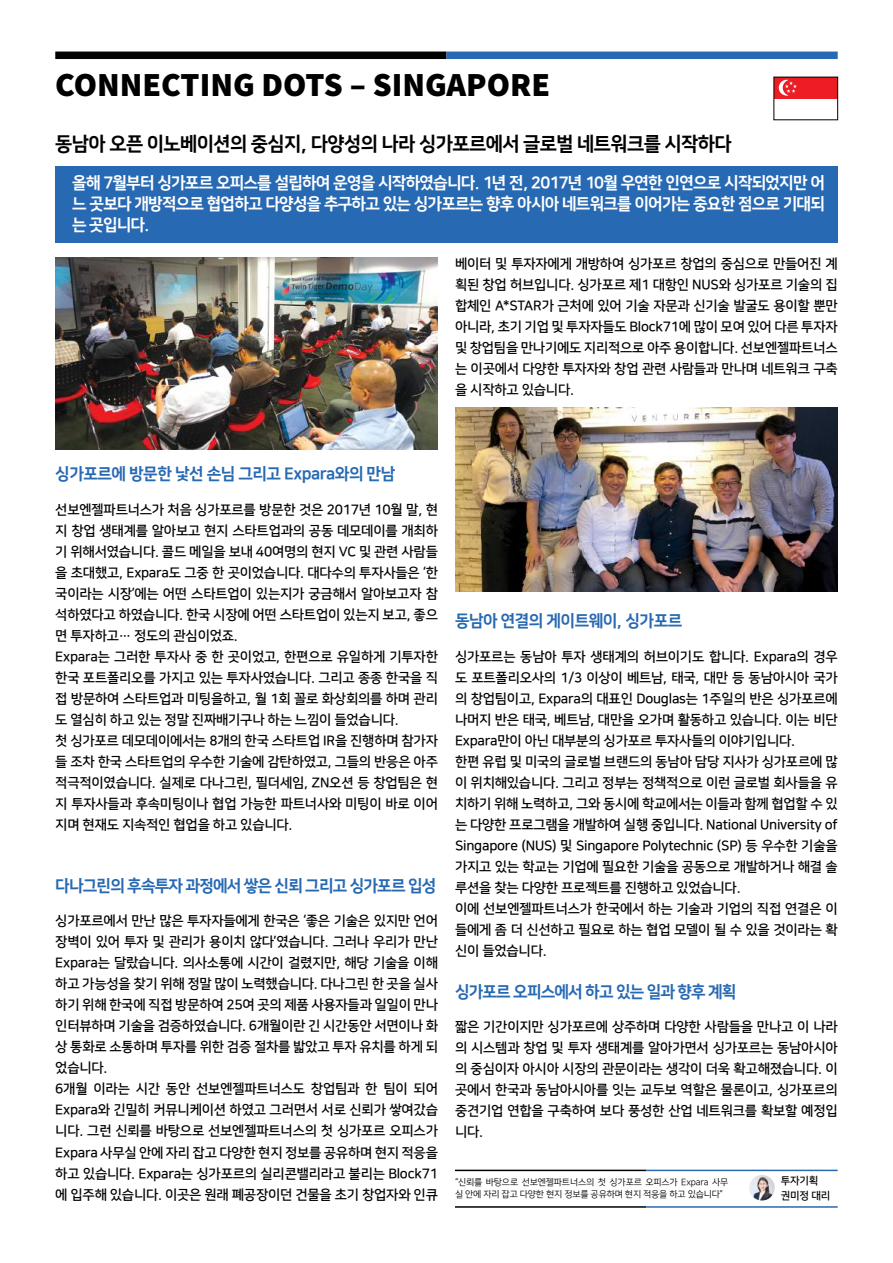
<style>
.page{position:relative;width:893px;height:1263px;background:#fff}
.page>*{position:absolute;margin:0;border:0;box-sizing:border-box;transform-origin:0 0}
.t1{font:900 33.75px "Source Sans Pro";color:#000}
.t2{font:19.5px "Nanum Square EB";letter-spacing:-.03em;color:#000}
.t3{font:16.5px/21px "Nanum Square EB";letter-spacing:-.05em;color:#fff;text-align:justify}
.t4{font:16.5px "Nanum Square EB";letter-spacing:-.05em;color:#2769b3}
.t5{font:16.5px "Nanum Square EB";letter-spacing:-.03em;color:#2769b3}
.t6{font:13.5px/21px "Nanum Square B";letter-spacing:-.015em;color:#000}
.t7{font:10.5px/15px "Nanum Square B";letter-spacing:-.015em;color:#000}
.t8{font:9px/12px "Nanum Square R";letter-spacing:-.015em;color:#000}
</style>
<div class="page">
<img style="left:749px;top:1175px;width:26px;height:25px;border-radius:13px">
<div style="left:55px;top:52px;width:391px;height:7px;background:#000"></div>
<div style="left:446px;top:52px;width:392px;height:7px;background:#2769b3"></div>
<div style="left:774px;top:77px;width:64px;height:21px;background:#ed1d24"></div>
<svg style="left:779px;top:80px;width:18px;height:16px"></svg>
<div style="left:55px;top:167px;width:783px;height:76px;background:#2769b3"></div>
<img style="left:455px;top:408px;width:383px;height:183px">
<img style="left:55px;top:258px;width:383px;height:191px">
<hr style="left:455px;top:1170px;width:191px;height:1px;background:#000">
<hr style="left:646px;top:1170px;width:192px;height:1px;background:#2769b3">
<hr style="left:455px;top:1206px;width:191px;height:2px;background:#000">
<hr style="left:646px;top:1206px;width:192px;height:2px;background:#2769b3">
<h1 class="t1" style="left:55px;top:61px;width:337px">CONNECTING DOTS – SING</h1>
<h1 class="t1" style="left:447px;top:61px;width:101px">APORE</h1>
<h2 class="t2" style="left:55px;top:133px;width:678px">동남아 오픈 이노베이션의 중심지, 다양성의 나라 싱가포르에서 글로벌 네트워크를 시작하다</h2>
<p class="t3" style="left:72px;top:172px;width:754px">올해 7월부터 싱가포르 오피스를 설립하여 운영을 시작하였습니다. 1년 전, 2017년 10월 우연한 인연으로 시작되었지만 어 느 곳보다 개방적으로 협업하고 다양성을 추구하고 있는 싱가포르는 향후 아시아 네트워크를 이어가는 중요한 점으로 기대되 는 곳입니다.</p>
<p class="t6" style="left:455px;top:253px;width:384px;text-align:justify">베이터 및 투자자에게 개방하여 싱가포르 창업의 중심으로 만들어진 계 획된 창업 허브입니다. 싱가포르 제1 대항인 NUS와 싱가포르 기술의 집 합체인 A*STAR가 근처에 있어 기술 자문과 신기술 발굴도 용이할 뿐만 아니라, 초기 기업 및 투자자들도 Block71에 많이 모여 있어 다른 투자자 및 창업팀을 만나기에도 지리적으로 아주 용이합니다. 선보엔젤파트너스 는 이곳에서 다양한 투자자와 창업 관련 사람들과 만나며 네트워크 구축 을 시작하고 있습니다.</p>
<p class="t5" style="left:55px;top:465px;width:341px">싱가포르에 방문한 낯선 손님 그리고 Expara와의 만남</p>
<p class="t6" style="left:55px;top:499px;width:384px">선보엔젤파트너스가 처음 싱가포르를 방문한 것은 2017년 10월 말, 현 지 창업 생태계를 알아보고 현지 스타트업과의 공동 데모데이를 개최하 기 위해서였습니다. 콜드 메일을 보내 40여명의 현지 VC 및 관련 사람들 을 초대했고, Expara도 그중 한 곳이었습니다. 대다수의 투자사들은 ‘한 국이라는 시장’에는 어떤 스타트업이 있는지가 궁금해서 알아보고자 참 석하였다고 하였습니다. 한국 시장에 어떤 스타트업이 있는지 보고, 좋으 면 투자하고… 정도의 관심이었죠.<br>Expara는 그러한 투자사 중 한 곳이었고, 한편으로 유일하게 기투자한 한국 포트폴리오를 가지고 있는 투자사였습니다. 그리고 종종 한국을 직 접 방문하여 스타트업과 미팅을하고, 월 1회 꼴로 화상회의를 하며 관리 도 열심히 하고 있는 정말 진짜배기구나 하는 느낌이 들었습니다.<br>첫 싱가포르 데모데이에서는 8개의 한국 스타트업 IR을 진행하며 참가자 들 조차 한국 스타트업의 우수한 기술에 감탄하였고, 그들의 반응은 아주 적극적이였습니다. 실제로 다나그린, 필더세임, ZN오션 등 창업팀은 현 지 투자사들과 후속미팅이나 협업 가능한 파트너사와 미팅이 바로 이어 지며 현재도 지속적인 협업을 하고 있습니다.</p>
<p class="t4" style="left:55px;top:877px;width:383px">다나그린의 후속투자 과정에서 쌓은 신뢰 그리고 싱가포르 입성</p>
<p class="t6" style="left:55px;top:911px;width:384px">싱가포르에서 만난 많은 투자자들에게 한국은 ‘좋은 기술은 있지만 언어 장벽이 있어 투자 및 관리가 용이치 않다’였습니다. 그러나 우리가 만난 Expara는 달랐습니다. 의사소통에 시간이 걸렸지만, 해당 기술을 이해 하고 가능성을 찾기 위해 정말 많이 노력했습니다. 다나그린 한 곳을 실사 하기 위해 한국에 직접 방문하여 25여 곳의 제품 사용자들과 일일이 만나 인터뷰하며 기술을 검증하였습니다. 6개월이란 긴 시간동안 서면이나 화 상 통화로 소통하며 투자를 위한 검증 절차를 밟았고 투자 유치를 하게 되 었습니다.<br>6개월 이라는 시간 동안 선보엔젤파트너스도 창업팀과 한 팀이 되어 Expara와 긴밀히 커뮤니케이션 하였고 그러면서 서로 신뢰가 쌓여갔습 니다. 그런 신뢰를 바탕으로 선보엔젤파트너스의 첫 싱가포르 오피스가 Expara 사무실 안에 자리 잡고 다양한 현지 정보를 공유하며 현지 적응을 하고 있습니다. Expara는 싱가포르의 실리콘밸리라고 불리는 Block71 에 입주해 있습니다. 이곳은 원래 폐공장이던 건물을 초기 창업자와 인큐</p>
<p class="t5" style="left:455px;top:612px;width:229px">동남아 연결의 게이트웨이, 싱가포르</p>
<p class="t6" style="left:455px;top:646px;width:384px">싱가포르는 동남아 투자 생태계의 허브이기도 합니다. Expara의 경우 도 포트폴리오사의 1/3 이상이 베트남, 태국, 대만 등 동남아시아 국가 의 창업팀이고, Expara의 대표인 Douglas는 1주일의 반은 싱가포르에 나머지 반은 태국, 베트남, 대만을 오가며 활동하고 있습니다. 이는 비단 Expara만이 아닌 대부분의 싱가포르 투자사들의 이야기입니다.<br>한편 유럽 및 미국의 글로벌 브랜드의 동남아 담당 지사가 싱가포르에 많 이 위치해있습니다. 그리고 정부는 정책적으로 이런 글로벌 회사들을 유 치하기 위해 노력하고, 그와 동시에 학교에서는 이들과 함께 협업할 수 있 는 다양한 프로그램을 개발하여 실행 중입니다. National University of Singapore (NUS) 및 Singapore Polytechnic (SP) 등 우수한 기술을 가지고 있는 학교는 기업에 필요한 기술을 공동으로 개발하거나 해결 솔 루션을 찾는 다양한 프로젝트를 진행하고 있었습니다.<br>이에 선보엔젤파트너스가 한국에서 하는 기술과 기업의 직접 연결은 이 들에게 좀 더 신선하고 필요로 하는 협업 모델이 될 수 있을 것이라는 확 신이 들었습니다.</p>
<p class="t4" style="left:455px;top:983px;width:283px">싱가포르 오피스에서 하고 있는 일과 향후 계획</p>
<p class="t6" style="left:455px;top:1017px;width:384px;text-align:justify">짧은 기간이지만 싱가포르에 상주하며 다양한 사람들을 만나고 이 나라 의 시스템과 창업 및 투자 생태계를 알아가면서 싱가포르는 동남아시아 의 중심이자 아시아 시장의 관문이라는 생각이 더욱 확고해졌습니다. 이 곳에서 한국과 동남아시아를 잇는 교두보 역할은 물론이고, 싱가포르의 중견기업 연합을 구축하여 보다 풍성한 산업 네트워크를 확보할 예정입 니다.</p>
<p class="t8" style="left:455px;top:1176px;width:275px">“신뢰를 바탕으로 선보엔젤파트너스의 첫 싱가포르 오피스가 Expara 사무 실 안에 자리 잡고 다양한 현지 정보를 공유하며 현지 적응을 하고 있습니다”</p>
<p class="t7" style="left:781px;top:1173px;width:51px">투자기획 권미정 대리</p>
</div>
